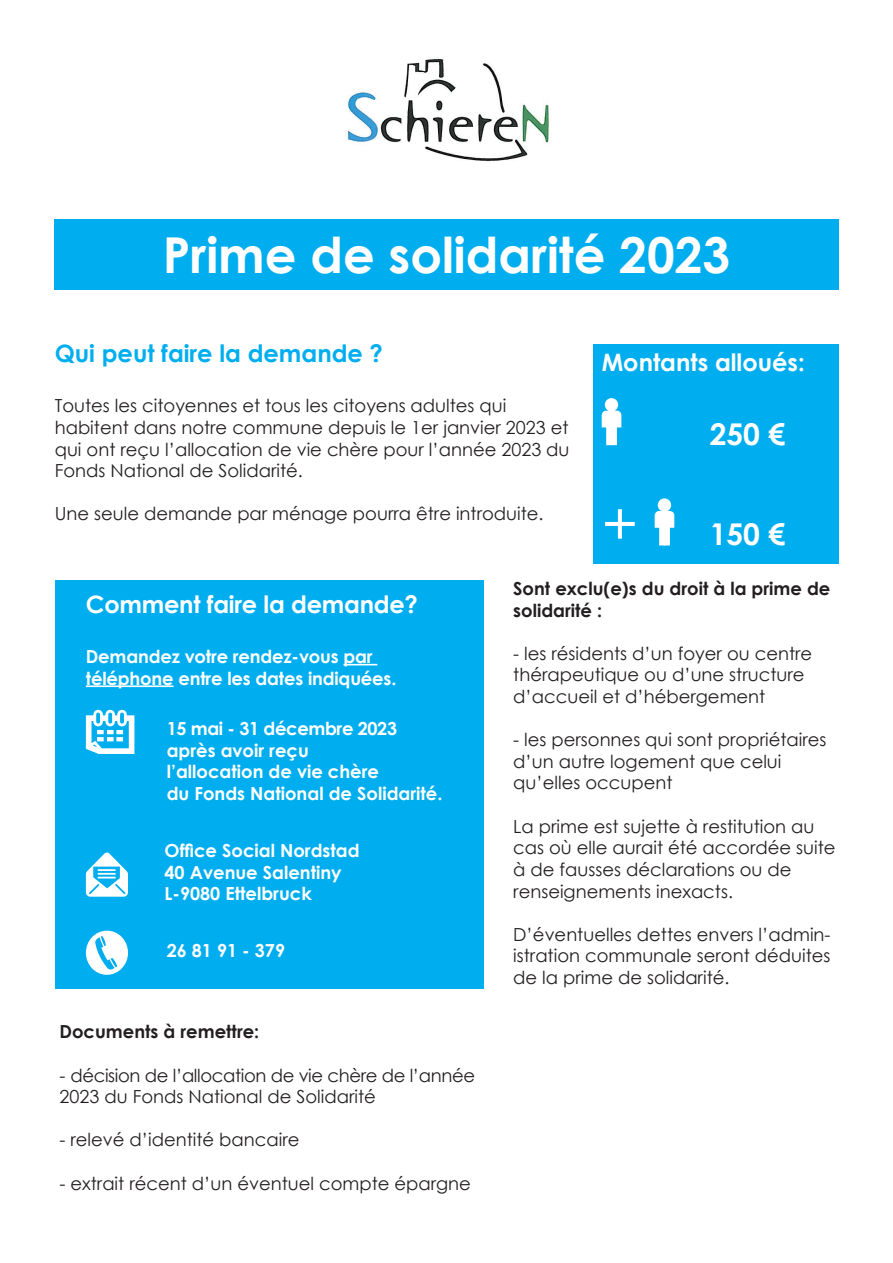
<style>
.page{position:relative;width:893px;height:1263px;background:#fff}
.page>*{position:absolute;margin:0;border:0;box-sizing:border-box;transform-origin:0 0}
.t1{font:700 49.5px "Century Gothic";color:#fff}
.t2{font:700 30px "Century Gothic";color:#fff}
.t3{font:700 24px "Century Gothic";letter-spacing:-.01em;color:#fff}
.t4{font:700 24px "Century Gothic";color:#00aeef}
.t5{font:18px/21.6px "Century Gothic";color:#231f20}
.t6{font:700 18px/21.6px "Century Gothic";color:#fff}
.t7{font:18px/21.6px "Century Gothic";letter-spacing:-.02em;color:#231f20}
.t8{font:700 18px/21.6px "Century Gothic";color:#231f20}
.s1{font-weight:400;font-size:60px}
</style>
<div class="page">
<div style="left:54px;top:219px;width:785px;height:70px;background:#00aeef"></div>
<div style="left:593px;top:344px;width:246px;height:219px;background:#00aeef"></div>
<svg style="left:601px;top:398px;width:21px;height:48px"></svg>
<svg style="left:654px;top:498px;width:21px;height:48px"></svg>
<div style="left:55px;top:580px;width:428px;height:409px;background:#00aeef"></div>
<hr style="left:343px;top:664px;width:34px;height:1px;background:#fff">
<hr style="left:86px;top:685px;width:88px;height:2px;background:#fff">
<svg style="left:86px;top:710px;width:48px;height:44px"></svg>
<svg style="left:86px;top:852px;width:42px;height:45px"></svg>
<svg style="left:86px;top:931px;width:42px;height:44px"></svg>
<img style="left:347px;top:59px;width:202px;height:103px">
<h1 class="t1" style="left:163px;top:217px;width:569px">Prime de solidarité 2023</h1>
<h3 class="t4" style="left:55px;top:335px;width:330px">Qui peut faire la demande ?</h3>
<p class="t5" style="left:55px;top:395px;width:516px">Toutes les citoyennes et tous les citoyens adultes qui habitent dans notre commune depuis le 1er janvier 2023 et qui ont reçu l’allocation de vie chère pour l’année 2023 du Fonds National de Solidarité.</p>
<p class="t5" style="left:55px;top:503px;width:490px">Une seule demande par ménage pourra être introduite.</p>
<h3 class="t3" style="left:602px;top:344px;width:205px">Montants alloués:</h3>
<h2 class="t2" style="left:710px;top:411px;width:77px">250 €</h2>
<h2 class="t2" style="left:602px;top:512px;width:185px"><span class="s1">+</span> 150 €</h2>
<p class="t8" style="left:513px;top:577px;width:319px">Sont exclu(e)s du droit à la prime de solidarité :</p>
<p class="t5" style="left:513px;top:642px;width:301px">- les résidents d’un foyer ou centre thérapeutique ou d’une structure d’accueil et d’hébergement</p>
<p class="t5" style="left:513px;top:729px;width:315px">- les personnes qui sont propriétaires d’un autre logement que celui qu’elles occupent</p>
<p class="t5" style="left:513px;top:815px;width:324px">La prime est sujette à restitution au cas où elle aurait été accordée suite à de fausses déclarations ou de renseignements inexacts.</p>
<p class="t5" style="left:513px;top:923px;width:319px;text-align:justify">D’éventuelles dettes envers l’admin&shy;istration communale seront déduites de la prime de solidarité.</p>
<h3 class="t3" style="left:86px;top:586px;width:334px">Comment faire la demande?</h3>
<p class="t6" style="left:86px;top:645px;width:312px">Demandez votre rendez-vous par téléphone entre les dates indiquées.</p>
<p class="t6" style="left:167px;top:717px;width:277px">15 mai - 31 décembre 2023 après avoir reçu<br>l’allocation de vie chère<br>du Fonds National de Solidarité.</p>
<p class="t6" style="left:165px;top:839px;width:197px">Office Social Nordstad<br>40 Avenue Salentiny<br>L-9080 Ettelbruck</p>
<p class="t6" style="left:167px;top:939px;width:120px">26 81 91 - 379</p>
<p class="t8" style="left:60px;top:1020px;width:201px">Documents à remettre:</p>
<p class="t7" style="left:60px;top:1064px;width:417px">- décision de l’allocation de vie chère de l’année<br>2023 du Fonds National de Solidarité</p>
<p class="t5" style="left:60px;top:1129px;width:241px">- relevé d’identité bancaire</p>
<p class="t5" style="left:60px;top:1172px;width:413px">- extrait récent d’un éventuel compte épargne</p>
</div>
